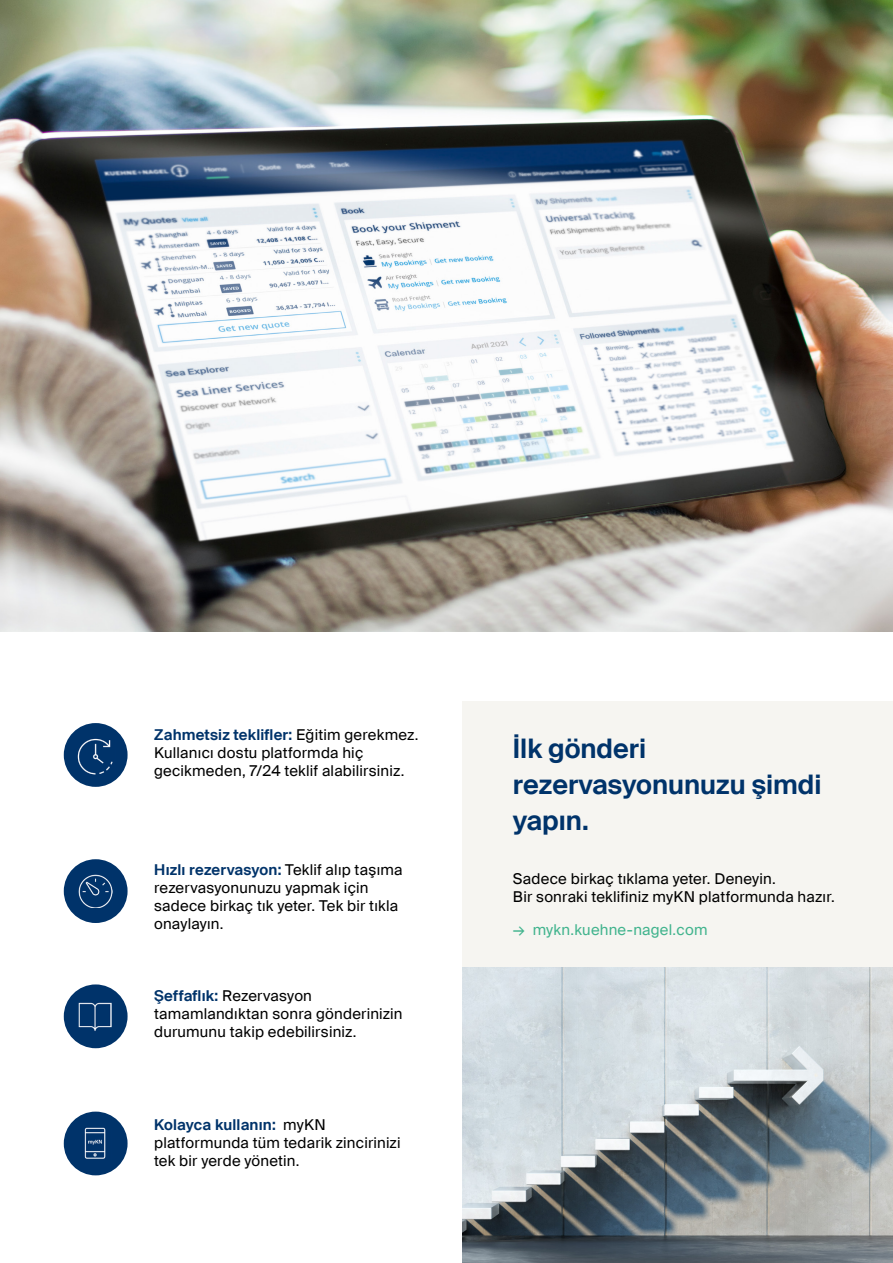
<style>
.page{position:relative;width:893px;height:1263px;background:#fff}
.page>*{position:absolute;margin:0;border:0;box-sizing:border-box;transform-origin:0 0}
.t1{font:600 27px/36px "Suisse Intl";color:#00336a}
.t2{font:15px/18px "Suisse Intl";letter-spacing:.015em;color:#000}
.t3{font:15px "Suisse Intl";letter-spacing:.015em;color:#42b48e}
.s1{font-weight:600;color:#00336a}
</style>
<div class="page">
<div style="left:462px;top:702px;width:431px;height:265px;background:#f6f5f1"></div>
<img style="left:0;top:0;width:893px;height:631px">
<img style="left:462px;top:967px;width:431px;height:296px">
<div style="left:64px;top:723px;width:64px;height:64px;background:#00336a;border-radius:50%"></div>
<img style="left:77px;top:738px;width:36px;height:37px">
<div style="left:64px;top:859px;width:64px;height:64px;background:#00336a;border-radius:50%"></div>
<img style="left:79px;top:874px;width:33px;height:34px">
<div style="left:64px;top:984px;width:64px;height:64px;background:#00336a;border-radius:50%"></div>
<img style="left:79px;top:1002px;width:33px;height:29px">
<div style="left:64px;top:1111px;width:64px;height:64px;background:#00336a;border-radius:50%"></div>
<img style="left:84px;top:1127px;width:22px;height:32px">
<p class="t2" style="left:154px;top:726px;width:266px"><span class="s1">Zahmetsiz teklifler:</span> Eğitim gerekmez.<br>Kullanıcı dostu platformda hiç gecikmeden, 7/24 teklif alabilirsiniz.</p>
<h1 class="t1" style="left:513px;top:730px;width:310px">İlk gönderi rezervasyonunuzu şimdi yapın.</h1>
<p class="t2" style="left:513px;top:869px;width:323px">Sadece birkaç tıklama yeter. Deneyin.<br>Bir sonraki teklifiniz myKN platformunda hazır.</p>
<p class="t3" style="left:513px;top:921px;width:196px">→ mykn.kuehne-nagel.com</p>
<p class="t2" style="left:154px;top:861px;width:250px"><span class="s1">Hızlı rezervasyon:</span> Teklif alıp taşıma rezervasyonunuzu yapmak için sadece birkaç tık yeter. Tek bir tıkla onaylayın.</p>
<p class="t2" style="left:154px;top:987px;width:250px"><span class="s1">Şeffaflık:</span> Rezervasyon tamamlandıktan sonra gönderinizin durumunu takip edebilirsiniz.</p>
<p class="t2" style="left:154px;top:1116px;width:248px"><span class="s1">Kolayca kullanın:</span> myKN platformunda tüm tedarik zincirinizi tek bir yerde yönetin.</p>
</div>
